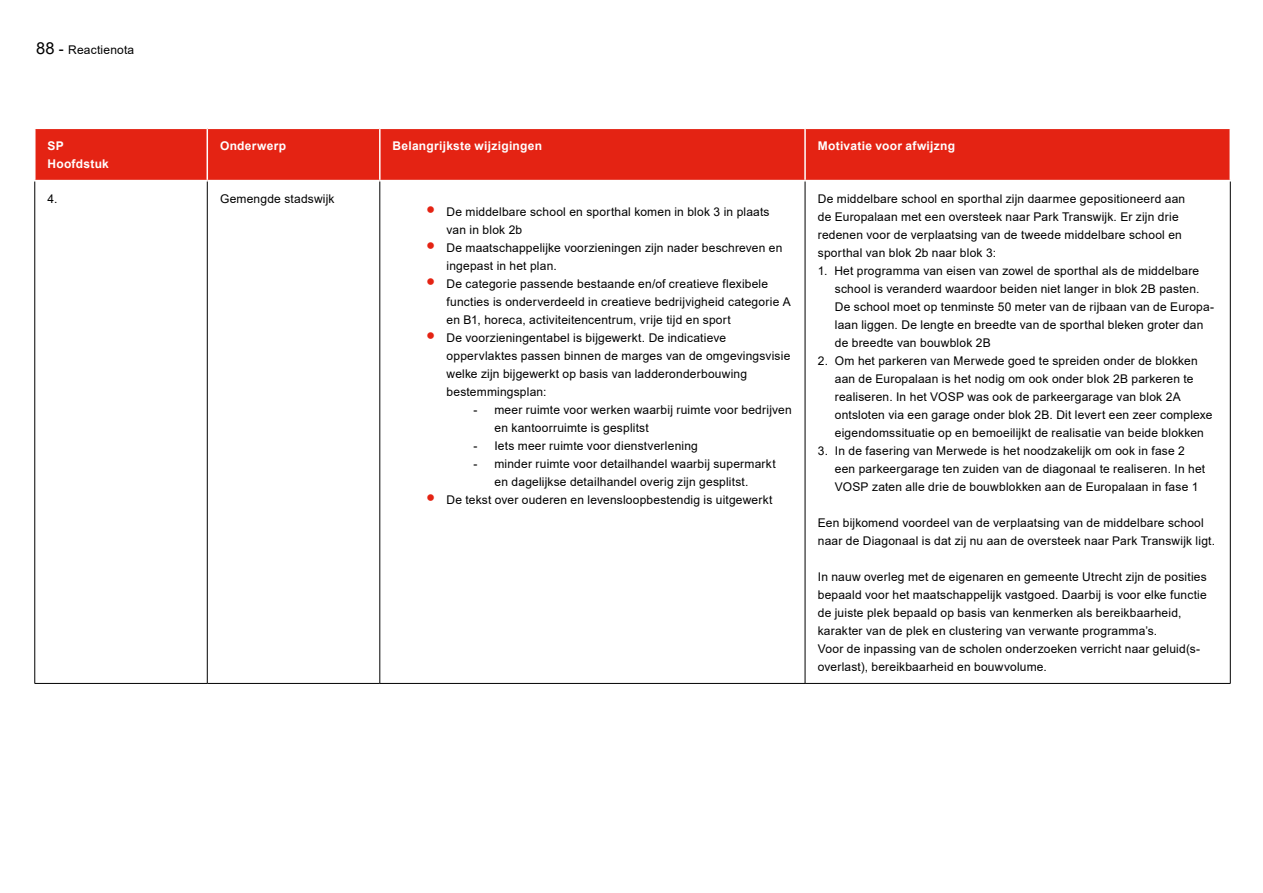
<style>
.page{position:relative;width:1263px;height:893px;background:#fff}
.page>*{position:absolute;margin:0;border:0;box-sizing:border-box;transform-origin:0 0}
.Tabel_Body{font:12px/18px "Arial";letter-spacing:.015em;color:#000}
.BODYTEKST{font:12px/18px "Arial";letter-spacing:.015em;color:#000}
.Tabel_Header{font:700 12px "Arial";letter-spacing:.02em;color:#fff}
.s1{font-size:16.5px}
.s2{font-size:15px}
.s3{font-family:"Lucida Sans";font-weight:600;font-size:30px;color:#e42313}
</style>
<div class="page">
<div style="left:36px;top:129px;width:1193px;height:51px;background:#e42313"></div>
<hr style="left:35px;top:181px;width:1px;height:502px;background:#000">
<hr style="left:207px;top:181px;width:1px;height:502px;background:#000">
<hr style="left:380px;top:181px;width:1px;height:502px;background:#000">
<hr style="left:805px;top:181px;width:1px;height:502px;background:#000">
<hr style="left:1230px;top:181px;width:1px;height:502px;background:#000">
<hr style="left:35px;top:683px;width:172px;height:1px;background:#000">
<hr style="left:207px;top:683px;width:173px;height:1px;background:#000">
<hr style="left:380px;top:683px;width:425px;height:1px;background:#000">
<hr style="left:805px;top:683px;width:425px;height:1px;background:#000">
<hr style="left:207px;top:129px;width:1px;height:51px;background:#fff">
<hr style="left:379px;top:129px;width:2px;height:51px;background:#fff">
<hr style="left:804px;top:129px;width:2px;height:51px;background:#fff">
<p class="Tabel_Body" style="left:36px;top:41px;width:100px"><span class="s1">88</span> <span class="s2">-</span> Reactienota</p>
<p class="Tabel_Header" style="left:48px;top:137px;width:18px">SP</p>
<p class="Tabel_Header" style="left:48px;top:155px;width:63px">Hoofdstuk</p>
<p class="Tabel_Header" style="left:220px;top:137px;width:68px">Onderwerp</p>
<p class="Tabel_Header" style="left:393px;top:137px;width:151px">Belangrijkste wijzigingen</p>
<p class="Tabel_Header" style="left:818px;top:137px;width:139px">Motivatie voor afwijzng</p>
<p class="Tabel_Body" style="left:48px;top:189px;width:12px">4.</p>
<p class="Tabel_Body" style="left:220px;top:189px;width:116px">Gemengde stadswijk</p>
<p class="Tabel_Body" style="left:447px;top:203px;width:325px;text-indent:-26px"><span class="s3">•</span> De middelbare school en sporthal komen in blok 3 in plaats van in blok 2b</p>
<p class="Tabel_Body" style="left:447px;top:239px;width:337px;text-indent:-26px"><span class="s3">•</span> De maatschappelijke voorzieningen zijn nader beschreven en ingepast in het plan.</p>
<p class="Tabel_Body" style="left:447px;top:275px;width:346px;text-indent:-26px"><span class="s3">•</span> De categorie passende bestaande en/of creatieve flexibele functies is onderverdeeld in creatieve bedrijvigheid categorie A en B1, horeca, activiteitencentrum, vrije tijd en sport</p>
<p class="Tabel_Body" style="left:447px;top:329px;width:345px;text-indent:-26px"><span class="s3">•</span> De voorzieningentabel is bijgewerkt. De indicatieve oppervlaktes passen binnen de marges van de omgevingsvisie welke zijn bijgewerkt op basis van ladderonderbouwing bestemmingsplan:</p>
<p class="BODYTEKST" style="left:495px;top:401px;width:299px;text-indent:-21px">- meer ruimte voor werken waarbij ruimte voor bedrijven en kantoorruimte is gesplitst</p>
<p class="BODYTEKST" style="left:473px;top:437px;width:226px">- Iets meer ruimte voor dienstverlening</p>
<p class="BODYTEKST" style="left:473px;top:455px;width:304px;text-align:center">- minder ruimte voor detailhandel waarbij supermarkt en dagelijkse detailhandel overig zijn gesplitst.</p>
<p class="Tabel_Body" style="left:421px;top:491px;width:353px"><span class="s3">•</span> De tekst over ouderen en levensloopbestendig is uitgewerkt</p>
<p class="Tabel_Body" style="left:818px;top:189px;width:369px">De middelbare school en sporthal zijn daarmee gepositioneerd aan de Europalaan met een oversteek naar Park Transwijk. Er zijn drie redenen voor de verplaatsing van de tweede middelbare school en sporthal van blok 2b naar blok 3:</p>
<p class="Tabel_Body" style="left:835px;top:261px;width:381px;text-indent:-17px">1. Het programma van eisen van zowel de sporthal als de middelbare school is veranderd waardoor beiden niet langer in blok 2B pasten.<br>De school moet op tenminste 50 meter van de rijbaan van de Europa&shy;laan liggen. De lengte en breedte van de sporthal bleken groter dan de breedte van bouwblok 2B</p>
<p class="Tabel_Body" style="left:835px;top:351px;width:379px;text-indent:-17px">2. Om het parkeren van Merwede goed te spreiden onder de blokken aan de Europalaan is het nodig om ook onder blok 2B parkeren te realiseren. In het VOSP was ook de parkeergarage van blok 2A ontsloten via een garage onder blok 2B. Dit levert een zeer complexe eigendomssituatie op en bemoeilijkt de realisatie van beide blokken</p>
<p class="Tabel_Body" style="left:835px;top:441px;width:372px;text-indent:-17px">3. In de fasering van Merwede is het noodzakelijk om ook in fase 2 een parkeergarage ten zuiden van de diagonaal te realiseren. In het<br>VOSP zaten alle drie de bouwblokken aan de Europalaan in fase 1</p>
<p class="Tabel_Body" style="left:818px;top:513px;width:399px">Een bijkomend voordeel van de verplaatsing van de middelbare school naar de Diagonaal is dat zij nu aan de oversteek naar Park Transwijk ligt.</p>
<p class="Tabel_Body" style="left:818px;top:567px;width:390px">In nauw overleg met de eigenaren en gemeente Utrecht zijn de posities bepaald voor het maatschappelijk vastgoed. Daarbij is voor elke functie de juiste plek bepaald op basis van kenmerken als bereikbaarheid, karakter van de plek en clustering van verwante programma’s.<br>Voor de inpassing van de scholen onderzoeken verricht naar geluid(s&shy;overlast), bereikbaarheid en bouwvolume.</p>
</div>
